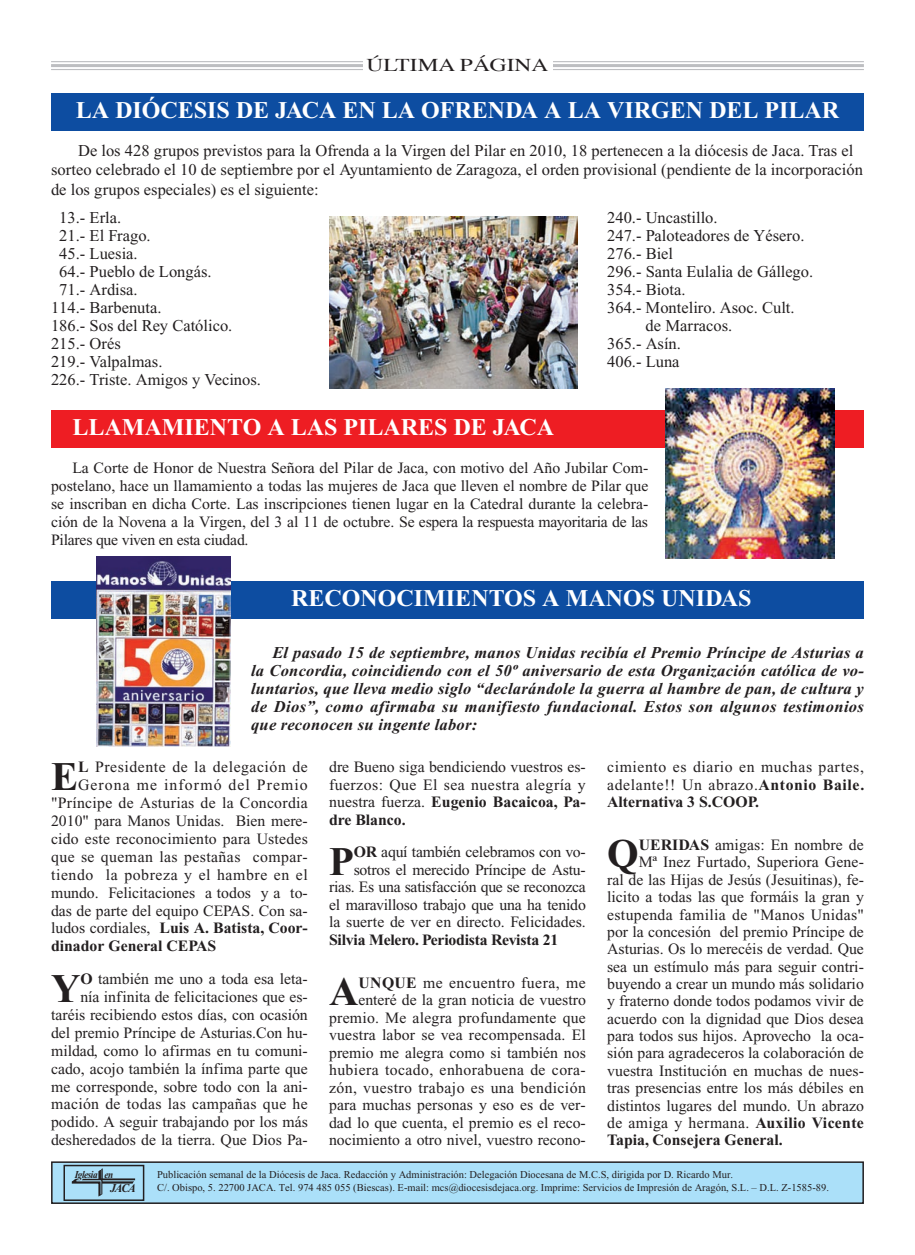
<style>
.page{position:relative;width:915px;height:1255px;background:#fff}
.page>*{position:absolute;margin:0;border:0;box-sizing:border-box;transform-origin:0 0}
.t1{font:700 40.65px "Times New Roman";color:#231f20}
.t2{font:700 24px "Times New Roman";color:#fff}
.t3{font:18px "Times";color:#231f20;scale:1.3 1}
.t4{font:16.5px/18px "Times New Roman";color:#231f20}
.t5{font:italic 700 16.5px/18px "Times New Roman";letter-spacing:.015em;color:#231f20;text-align:justify}
.t6{font:15.75px/17.5px "Times New Roman";color:#231f20;text-align:justify}
.t7{font:700 15.75px "Times New Roman";color:#231f20}
.t8{font:15.75px "Times New Roman";letter-spacing:.02em;color:#231f20}
.t9{font:15.75px "Times New Roman";letter-spacing:.025em;color:#231f20}
.t10{font:15.75px "Times New Roman";letter-spacing:.04em;color:#231f20}
.t11{font:15.75px "Times New Roman";letter-spacing:.035em;color:#231f20}
.t12{font:15.75px "Times New Roman";letter-spacing:.07em;color:#231f20}
.t13{font:italic 700 12px "Times New Roman";color:#231f20;scale:.95 1}
.t14{font:10.5px/13.5px "Times New Roman";color:#231f20}
.t15{font:italic 700 10.5px "Times New Roman";letter-spacing:-.05em;color:#231f20;scale:.88 1}
.s1{color:#fff}
.s2{font-weight:700}
.s3{font-weight:400}
</style>
<div class="page">
<hr style="left:51px;top:61px;width:812px;height:1px;background:#bdbec1">
<hr style="left:51px;top:64px;width:812px;height:3px;background:#bdbec1">
<hr style="left:51px;top:69px;width:812px;height:1px;background:#bdbec1">
<div style="left:363px;top:54px;width:189px;height:23px;background:#fff"></div>
<div style="left:52px;top:1162px;width:810px;height:41px;background:#abe0f9"></div>
<div style="left:51px;top:1161px;width:812px;height:42px;border:2px solid #231f20"></div>
<img style="left:71px;top:1168px;width:65px;height:29px">
<div style="left:63px;top:1164px;width:81px;height:36px;border:2px solid #231f20"></div>
<div style="left:51px;top:94px;width:812px;height:37px;background:#0d4da1"></div>
<div style="left:51px;top:581px;width:812px;height:38px;background:#0d4da1"></div>
<div style="left:51px;top:410px;width:812px;height:38px;background:#ee1d23"></div>
<img style="left:329px;top:217px;width:248px;height:171px">
<img style="left:665px;top:388px;width:169px;height:170px">
<img style="left:97px;top:556px;width:134px;height:190px">
<p class="t3" style="left:366px;top:57px;width:141px">ÚLTIMA PÁGINA</p>
<p class="t2" style="left:76px;top:102px;width:764px">LA DIÓCESIS DE JACA EN LA OFRENDA A LA VIRGEN DEL PILAR</p>
<p class="t4" style="left:51px;top:142px;width:813px;line-height:19.2px;text-indent:27px">De los 428 grupos previstos para la Ofrenda a la Virgen del Pilar en 2010, 18 pertenecen a la diócesis de Jaca. Tras el sorteo celebrado el 10 de septiembre por el Ayuntamiento de Zaragoza, el orden provisional (pendiente de la incorporación de los grupos especiales) es el siguiente:</p>
<p class="t4" style="left:51px;top:210px;width:211px"><span class="s1">0</span>13.- Erla.<br><span class="s1">0</span>21.- El Frago.<br><span class="s1">0</span>45.- Luesia.<br><span class="s1">0</span>64.- Pueblo de Longás.<br><span class="s1">0</span>71.- Ardisa.<br>114.- Barbenuta.<br>186.- Sos del Rey Católico.<br>215.- Orés<br>219.- Valpalmas.<br>226.- Triste. Amigos y Vecinos.</p>
<p class="t4" style="left:607px;top:210px;width:112px">240.- Uncastillo.</p>
<p class="t4" style="left:607px;top:228px;width:199px">247.- Paloteadores de Yésero.</p>
<p class="t4" style="left:607px;top:246px;width:67px">276.- Biel</p>
<p class="t4" style="left:607px;top:264px;width:207px">296.- Santa Eulalia de Gállego.</p>
<p class="t4" style="left:607px;top:282px;width:80px">354.- Biota.</p>
<p class="t4" style="left:607px;top:300px;width:189px">364.- Monteliro. Asoc. Cult.</p>
<p class="t4" style="left:645px;top:318px;width:88px">de Marracos.</p>
<p class="t4" style="left:607px;top:336px;width:75px">365.- Asín.</p>
<p class="t4" style="left:607px;top:354px;width:74px">406.- Luna</p>
<p class="t2" style="left:72px;top:419px;width:483px">LLAMAMIENTO A LAS PILARES DE JACA</p>
<p class="t6" style="left:51px;top:460px;width:598px;line-height:18px;text-indent:21px">La Corte de Honor de Nuestra Señora del Pilar de Jaca, con motivo del Año Jubilar Com&shy;postelano, hace un llamamiento a todas las mujeres de Jaca que lleven el nombre de Pilar que se inscriban en dicha Corte. Las inscripciones tienen lugar en la Catedral durante la celebra&shy;ción de la Novena a la Virgen, del 3 al 11 de octubre. Se espera la respuesta mayoritaria de las Pilares que viven en esta ciudad.</p>
<p class="t2" style="left:291px;top:590px;width:461px">RECONOCIMIENTOS A MANOS UNIDAS</p>
<p class="t5" style="left:251px;top:645px;width:614px;text-indent:21px">El pasado 15 de septiembre, manos Unidas recibía el Premio Príncipe de Asturias a la Concordia, coincidiendo con el 50º aniversario de esta Organización católica de vo&shy;luntarios, que lleva medio siglo “declarándole la guerra al hambre de pan, de cultura y de Dios”, como afirmaba su manifiesto fundacional. Estos son algunos testimonios que reconocen su ingente labor:</p>
<p class="t1" style="left:51px;top:762px;width:29px">E</p>
<p class="t11" style="left:78px;top:761px;width:231px"><span class="s2">L</span> Presidente de la delegación de</p>
<p class="t12" style="left:78px;top:779px;width:231px">Gerona me informó del Premio</p>
<p class="t8" style="left:51px;top:797px;width:258px">"Príncipe de Asturias de la Concordia</p>
<p class="t6" style="left:51px;top:813px;width:258px">2010" para Manos Unidas. Bien mere-</p>
<p class="t6" style="left:51px;top:831px;width:258px">cido este reconocimiento para Ustedes</p>
<p class="t9" style="left:51px;top:850px;width:258px">que se queman las pestañas compar-</p>
<p class="t10" style="left:51px;top:868px;width:258px">tiendo la pobreza y el hambre en el</p>
<p class="t6" style="left:51px;top:885px;width:258px">mundo. Felicitaciones a todos y a to-</p>
<p class="t6" style="left:51px;top:903px;width:258px">das de parte del equipo CEPAS. Con sa-</p>
<p class="t7" style="left:51px;top:922px;width:258px"><span class="s3">ludos cordiales,</span> Luis A. Batista, Coor-</p>
<p class="t7" style="left:51px;top:940px;width:166px">dinador General CEPAS</p>
<p class="t1" style="left:51px;top:974px;width:31px">Y</p>
<p class="t6" style="left:51px;top:971px;width:258px;text-align:right"><span class="s2">O</span> también me uno a toda esa leta-<br>nía infinita de felicitaciones que es&shy;taréis recibiendo estos días, con ocasión del premio Príncipe de Asturias.Con hu&shy;mildad, como lo afirmas en tu comuni&shy;cado, acojo también la ínfima parte que me corresponde, sobre todo con la ani&shy;mación de todas las campañas que he podido. A seguir trabajando por los más desheredados de la tierra. Que Dios Pa-</p>
<p class="t6" style="left:329px;top:759px;width:258px">dre Bueno siga bendiciendo vuestros es&shy;fuerzos: Que El sea nuestra alegría y nuestra fuerza. <span class="s2">Eugenio Bacaicoa, Pa&shy;dre Blanco.</span></p>
<p class="t1" style="left:329px;top:847px;width:26px">P</p>
<p class="t6" style="left:353px;top:844px;width:233px"><span class="s2">OR</span> aquí también celebramos con vo-</p>
<p class="t6" style="left:353px;top:862px;width:233px">sotros el merecido Príncipe de Astu-</p>
<p class="t6" style="left:329px;top:879px;width:258px">rias. Es una satisfacción que se reconozca</p>
<p class="t6" style="left:329px;top:897px;width:258px">el maravilloso trabajo que una ha tenido</p>
<p class="t6" style="left:329px;top:914px;width:258px">la suerte de ver en directo. Felicidades.</p>
<p class="t7" style="left:329px;top:934px;width:230px">Silvia Melero. Periodista Revista 21</p>
<p class="t1" style="left:329px;top:978px;width:31px">A</p>
<p class="t6" style="left:329px;top:975px;width:258px;text-align:right"><span class="s2">UNQUE</span> me encuentro fuera, me enteré de la gran noticia de vuestro premio. Me alegra profundamente que vuestra labor se vea recompensada. El premio me alegra como si también nos hubiera tocado, enhorabuena de cora&shy;zón, vuestro trabajo es una bendición para muchas personas y eso es de ver&shy;dad lo que cuenta, el premio es el reco&shy;nocimiento a otro nivel, vuestro recono-</p>
<p class="t6" style="left:607px;top:760px;width:258px">cimiento es diario en muchas partes, adelante!! Un abrazo.<span class="s2">Antonio Baile.<br>Alternativa 3 S.COOP.</span></p>
<p class="t1" style="left:607px;top:840px;width:33px">Q</p>
<p class="t6" style="left:638px;top:837px;width:227px"><span class="s2">UERIDAS</span> amigas: En nombre de</p>
<p class="t6" style="left:638px;top:854px;width:227px">Mª Inez Furtado, Superiora Gene-</p>
<p class="t6" style="left:607px;top:872px;width:258px">ral de las Hijas de Jesús (Jesuitinas), fe-</p>
<p class="t6" style="left:607px;top:889px;width:258px">licito a todas las que formáis la gran y</p>
<p class="t8" style="left:607px;top:908px;width:258px">estupenda familia de "Manos Unidas"</p>
<p class="t6" style="left:607px;top:924px;width:258px">por la concesión del premio Príncipe de</p>
<p class="t6" style="left:607px;top:941px;width:258px">Asturias. Os lo merecéis de verdad. Que</p>
<p class="t6" style="left:607px;top:959px;width:258px">sea un estímulo más para seguir contri-</p>
<p class="t6" style="left:607px;top:976px;width:258px">buyendo a crear un mundo más solidario</p>
<p class="t6" style="left:607px;top:993px;width:258px">y fraterno donde todos podamos vivir de</p>
<p class="t6" style="left:607px;top:1011px;width:258px">acuerdo con la dignidad que Dios desea</p>
<p class="t6" style="left:607px;top:1028px;width:258px">para todos sus hijos. Aprovecho la oca-</p>
<p class="t6" style="left:607px;top:1045px;width:258px">sión para agradeceros la colaboración de</p>
<p class="t6" style="left:607px;top:1063px;width:258px">vuestra Institución en muchas de nues-</p>
<p class="t6" style="left:607px;top:1080px;width:258px">tras presencias entre los más débiles en</p>
<p class="t6" style="left:607px;top:1097px;width:258px">distintos lugares del mundo. Un abrazo</p>
<p class="t8" style="left:607px;top:1116px;width:258px">de amiga y hermana. <span class="s2">Auxilio Vicente</span></p>
<p class="t7" style="left:607px;top:1134px;width:177px">Tapia, Consejera General.</p>
<p class="t15" style="left:75px;top:1170px;width:45px">Iglesia en</p>
<p class="t13" style="left:110px;top:1183px;width:28px">JACA</p>
<p class="t14" style="left:157px;top:1168px;width:673px">Publicación semanal de la Diócesis de Jaca. Redacción y Administración: Delegación Diocesana de M.C.S, dirigida por D. Ricardo Mur.<br>C/. Obispo, 5. 22700 JACA. Tel. 974 485 055 (Biescas). E-mail: mcs@diocesisdejaca.org. Imprime: Servicios de Impresión de Aragón, S.L. – D.L. Z-1585-89.</p>
</div>
